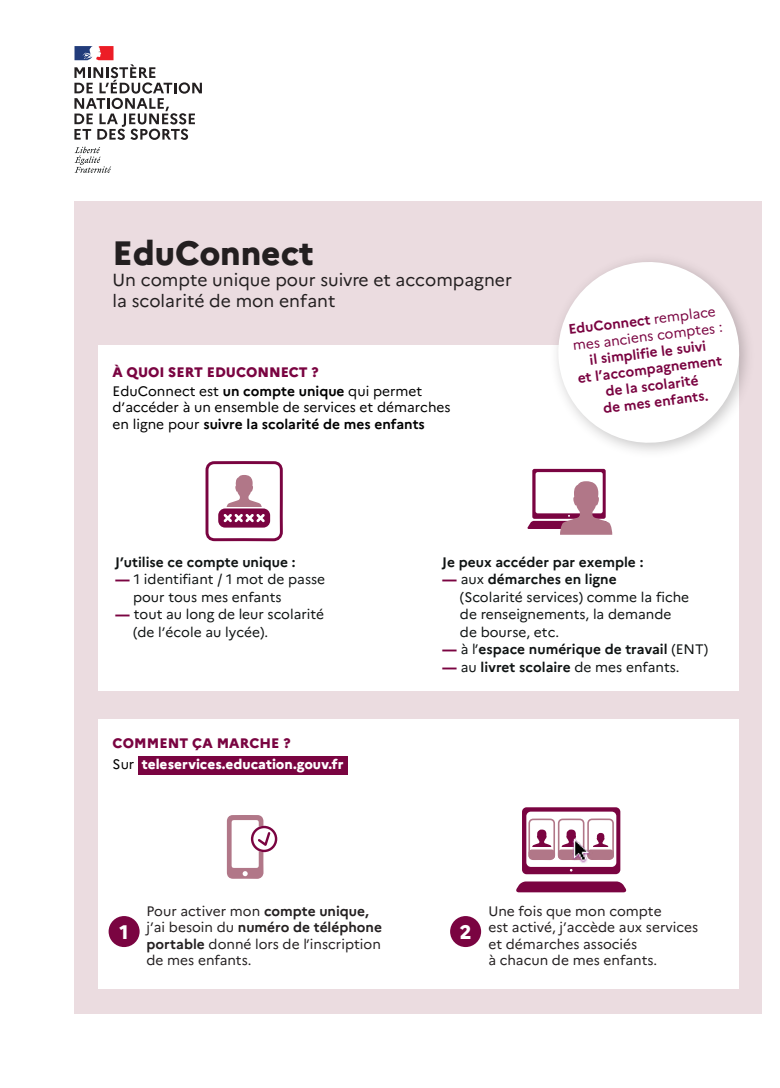
<style>
.page{position:relative;width:780px;height:1088px;background:#fff}
.page>*{position:absolute;margin:0;border:0;box-sizing:border-box;transform-origin:0 0}
.t1{font:800 33.75px "Marianne";color:#231f20}
.t2{font:800 19.62px "Marianne";color:#fff}
.t3{font:17.5px/21px "Marianne";color:#231f20}
.t4{font:13.75px/17.5px "Marianne";color:#0f1313}
.t5{font:13.75px/16.5px "Marianne";color:#231f20}
.t6{font:13.75px/19px "Marianne";color:#000001}
.t7{font:700 13.75px "Marianne";color:#0f1313}
.t8{font:700 13.75px/16.5px "Marianne";color:#7a0441;text-align:center}
.t9{font:800 13.75px/21.5px "Marianne";letter-spacing:.01em;color:#fff}
.t10{font:13.75px/16.5px "Marianne";color:#7a0441}
.s1{font-weight:800;color:#7a0441}
.s2{font-weight:700}
.s3{color:#7a0441}
.s4{font-weight:400;color:#000001}
.s5{font-weight:400}
</style>
<div class="page">
<div style="left:74px;top:201px;width:688px;height:812px;background:#ebdce0"></div>
<div style="left:98px;top:345px;width:640px;height:345px;background:#fff"></div>
<div style="left:98px;top:719px;width:640px;height:270px;background:#fff"></div>
<svg style="left:75px;top:147px;width:36px;height:26px"></svg>
<svg style="left:74px;top:46px;width:128px;height:94px"></svg>
<svg style="left:205px;top:461px;width:78px;height:81px"></svg>
<svg style="left:527px;top:469px;width:85px;height:66px"></svg>
<div style="left:138px;top:756px;width:210px;height:19px;background:#7a0441"></div>
<svg style="left:227px;top:815px;width:50px;height:64px"></svg>
<svg style="left:515px;top:807px;width:112px;height:207px"></svg>
<img style="left:572px;top:836px;width:20px;height:30px">
<div style="left:109px;top:916px;width:31px;height:31px;background:#7a0441;border-radius:50%"></div>
<div style="left:450px;top:916px;width:31px;height:31px;background:#7a0441;border-radius:50%"></div>
<img style="left:628px;top:331px;width:120px;height:132px">
<svg style="left:556px;top:260px;width:188px;height:188px"></svg>
<h1 class="t1" style="left:113px;top:232px;width:202px">EduConnect</h1>
<p class="t3" style="left:113px;top:269px;width:401px">Un compte unique pour suivre et accompagner la scolarité de mon enfant</p>
<p class="t6" style="left:113px;top:362px;width:311px"><span class="s1">À QUOI SERT EDUCONNECT ?<br></span>EduConnect est <span class="s2">un compte unique</span> qui permet</p>
<p class="t6" style="left:113px;top:399px;width:339px;line-height:16.5px">d’accéder à un ensemble de services et démarches en ligne pour <span class="s2">suivre la scolarité de mes enfants</span></p>
<p class="t10" style="left:567px;top:321px;width:155px;rotate:-7deg"><span class="s2">EduConnect</span> remplace mes anciens comptes :</p>
<p class="t8" style="left:574px;top:353px;width:147px;rotate:-7deg">il simplifie le suivi<br>et l’accompagnement de la scolarité<br>de mes enfants.</p>
<p class="t7" style="left:115px;top:554px;width:182px">J’utilise ce compte unique :</p>
<p class="t4" style="left:133px;top:571px;width:194px;text-indent:-18px"><span class="s1">—</span> 1 identifiant / 1 mot de passe pour tous mes enfants</p>
<p class="t4" style="left:133px;top:606px;width:193px;text-indent:-18px"><span class="s1">—</span> tout au long de leur scolarité (de l’école au lycée).</p>
<p class="t9" style="left:113px;top:732px;width:232px"><span class="s3">COMMENT ÇA MARCHE ?<br></span><span class="s4">Sur</span> teleservices.education.gouv.fr</p>
<p class="t7" style="left:442px;top:554px;width:203px">Je peux accéder par exemple :</p>
<p class="t4" style="left:460px;top:571px;width:231px;text-indent:-18px"><span class="s1">—</span> aux <span class="s2">démarches en ligne<br></span>(Scolarité services) comme la fiche de renseignements, la demande de bourse, etc.</p>
<p class="t7" style="left:442px;top:641px;width:267px"><span class="s1">—</span> <span class="s5">à l’</span>espace numérique de travail <span class="s5">(ENT)</span></p>
<p class="t4" style="left:442px;top:658px;width:239px"><span class="s1">—</span> au <span class="s2">livret scolaire</span> de mes enfants.</p>
<p class="t5" style="left:146px;top:902px;width:237px">Pour activer mon <span class="s2">compte unique, </span>j’ai besoin du <span class="s2">numéro de téléphone portable</span> donné lors de l’inscription de mes enfants.</p>
<p class="t5" style="left:488px;top:902px;width:211px">Une fois que mon compte<br>est activé, j’accède aux services et démarches associés<br>à chacun de mes enfants.</p>
<h2 class="t2" style="left:120px;top:920px;width:11px">1</h2>
<h2 class="t2" style="left:459px;top:920px;width:13px">2</h2>
</div>
